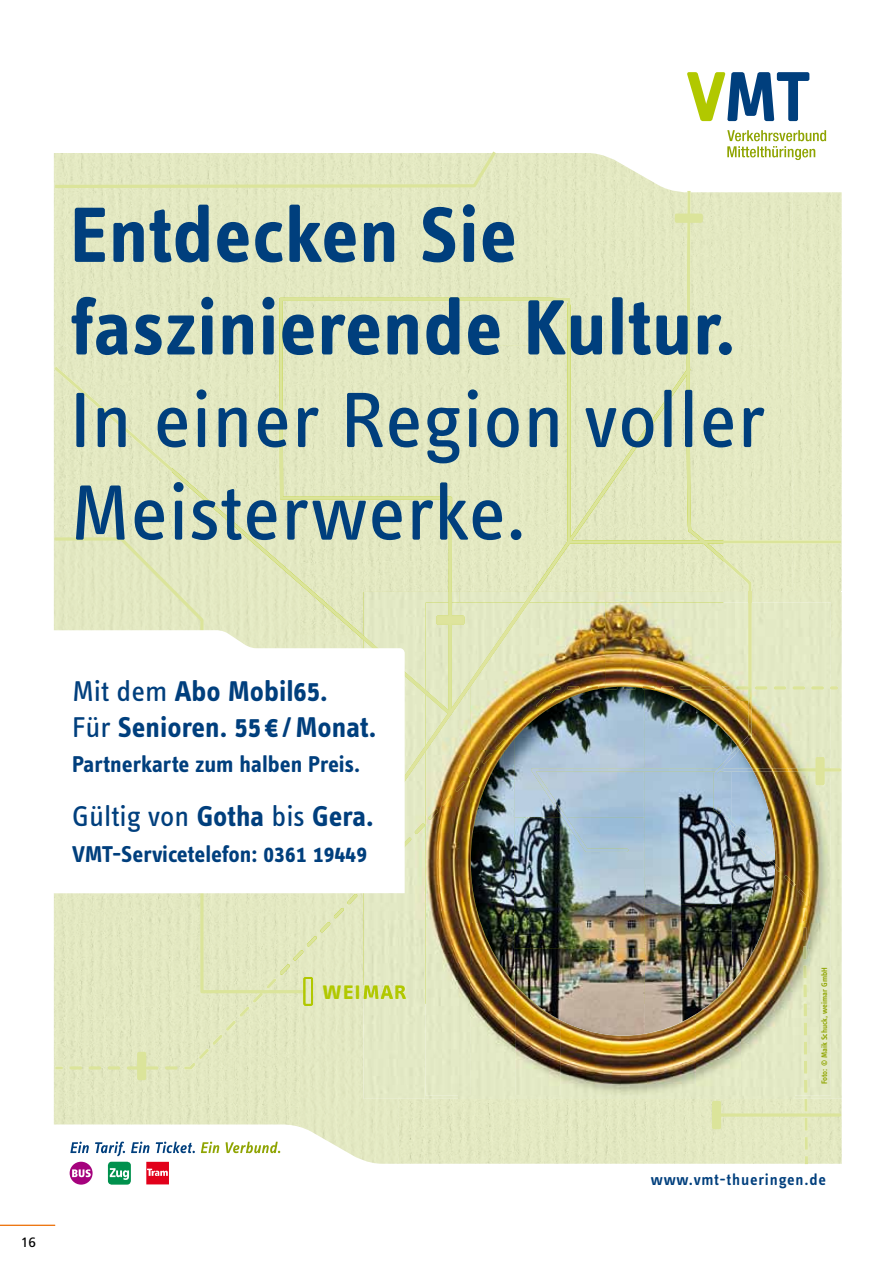
<style>
.page{position:relative;width:893px;height:1263px;background:#fff}
.page>*{position:absolute;margin:0;border:0;box-sizing:border-box;transform-origin:0 0}
.t1{font:700 80.85px/92.6px "Info OT Text";letter-spacing:.005em;color:#003f7d}
.t2{font:80.85px/92.6px "Info OT Text";letter-spacing:.01em;color:#003f7d}
.t3{font:700 29.55px/35.7px "Info OT Text";color:#003f7d}
.t4{font:29.55px "Info OT Text";color:#003f7d}
.t5{font:600 27px "Info OT Text";letter-spacing:.02em;color:#b1c800}
.t6{font:700 23.7px "Info OT Text";color:#003f7d}
.t7{font:600 16.35px "Info OT Text";letter-spacing:.05em;color:#003f7d}
.t8{font:13.5px "Frutiger";color:#000}
.t9{font:600 8.25px "Info OT Text";letter-spacing:-.005em;color:#8fa402}
.s1{font-weight:400}
.s2{font-weight:700}
</style>
<div class="page">
<svg style="left:727px;top:130px;width:99px;height:30px"></svg>
<svg style="left:687px;top:72px;width:122px;height:49px"></svg>
<svg style="left:70px;top:1141px;width:125px;height:15px"></svg>
<svg style="left:201px;top:1141px;width:79px;height:12px"></svg>
<svg style="left:146px;top:1162px;width:23px;height:22px"></svg>
<svg style="left:70px;top:1162px;width:23px;height:22px"></svg>
<svg style="left:108px;top:1162px;width:23px;height:22px"></svg>
<img style="left:54px;top:153px;width:739px;height:145px">
<img style="left:841px;top:192px;width:1px;height:399px">
<img style="left:54px;top:995px;width:246px;height:132px">
<img style="left:300px;top:1069px;width:98px;height:95px">
<div style="left:398px;top:1099px;width:444px;height:65px;background:#e3e9c2"></div>
<div style="left:55px;top:893px;width:308px;height:176px;background:#e3e8c2"></div>
<svg style="left:54px;top:298px;width:477px;height:70px;background:#e2e7bf"></svg>
<svg style="left:53px;top:536px;width:254px;height:459px;background:#e2e7c0"></svg>
<div style="left:54px;top:368px;width:477px;height:262px;background:#e3e8c2"></div>
<svg style="left:54px;top:151px;width:444px;height:39px;background:#e3e8c1"></svg>
<div style="left:138px;top:1052px;width:8px;height:27px;background:#dbe49a"></div>
<div style="left:137px;top:1052px;width:9px;height:28px;border:1px solid #dbe49a"></div>
<div style="left:303px;top:977px;width:10px;height:29px;border:2px solid #b1c800"></div>
<img style="left:841px;top:638px;width:1px;height:461px">
<div style="left:363px;top:807px;width:96px;height:292px;background:#e3e9c5"></div>
<img style="left:405px;top:824px;width:20px;height:66px">
<img style="left:363px;top:592px;width:168px;height:215px">
<img style="left:363px;top:985px;width:43px;height:14px">
<img style="left:426px;top:751px;width:44px;height:345px">
<img style="left:470px;top:820px;width:45px;height:276px">
<img style="left:515px;top:1035px;width:16px;height:61px">
<img style="left:428px;top:697px;width:103px;height:123px">
<img style="left:426px;top:602px;width:103px;height:149px">
<img style="left:436px;top:615px;width:28px;height:10px">
<img style="left:472px;top:815px;width:4px;height:23px">
<img style="left:514px;top:817px;width:17px;height:218px">
<img style="left:531px;top:191px;width:310px;height:973px">
<img style="left:531px;top:768px;width:222px;height:84px">
<img style="left:714px;top:747px;width:26px;height:64px">
<svg style="left:53px;top:630px;width:352px;height:263px"></svg>
<hr style="left:0;top:1225px;width:55px;height:1px;background:#ed7713">
<h1 class="t1" style="left:70px;top:187px;width:667px">Entdecken Sie faszinierende Kultur.</h1>
<h1 class="t2" style="left:70px;top:372px;width:697px">In einer Region voller<br>Meisterwerke.</h1>
<p class="t3" style="left:72px;top:673px;width:306px"><span class="s1">Mit dem</span> Abo Mobil65.<br><span class="s1">Für</span> Senioren. 55 € / Monat.</p>
<p class="t6" style="left:72px;top:750px;width:289px">Partnerkarte zum halben Preis.</p>
<p class="t4" style="left:72px;top:798px;width:303px">Gültig von <span class="s2">Gotha</span> bis <span class="s2">Gera.</span></p>
<p class="t6" style="left:72px;top:839px;width:296px">VMT-Servicetelefon: 0361 19449</p>
<p class="t5" style="left:322px;top:973px;width:86px">weimar</p>
<p class="t8" style="left:21px;top:1234px;width:17px">16</p>
<p class="t9" style="left:819px;top:1084px;width:118px;rotate:-90deg">Foto: © Maik Schuck, weimar GmbH</p>
<p class="t7" style="left:651px;top:1169px;width:177px">www.vmt-thueringen.de</p>
</div>
